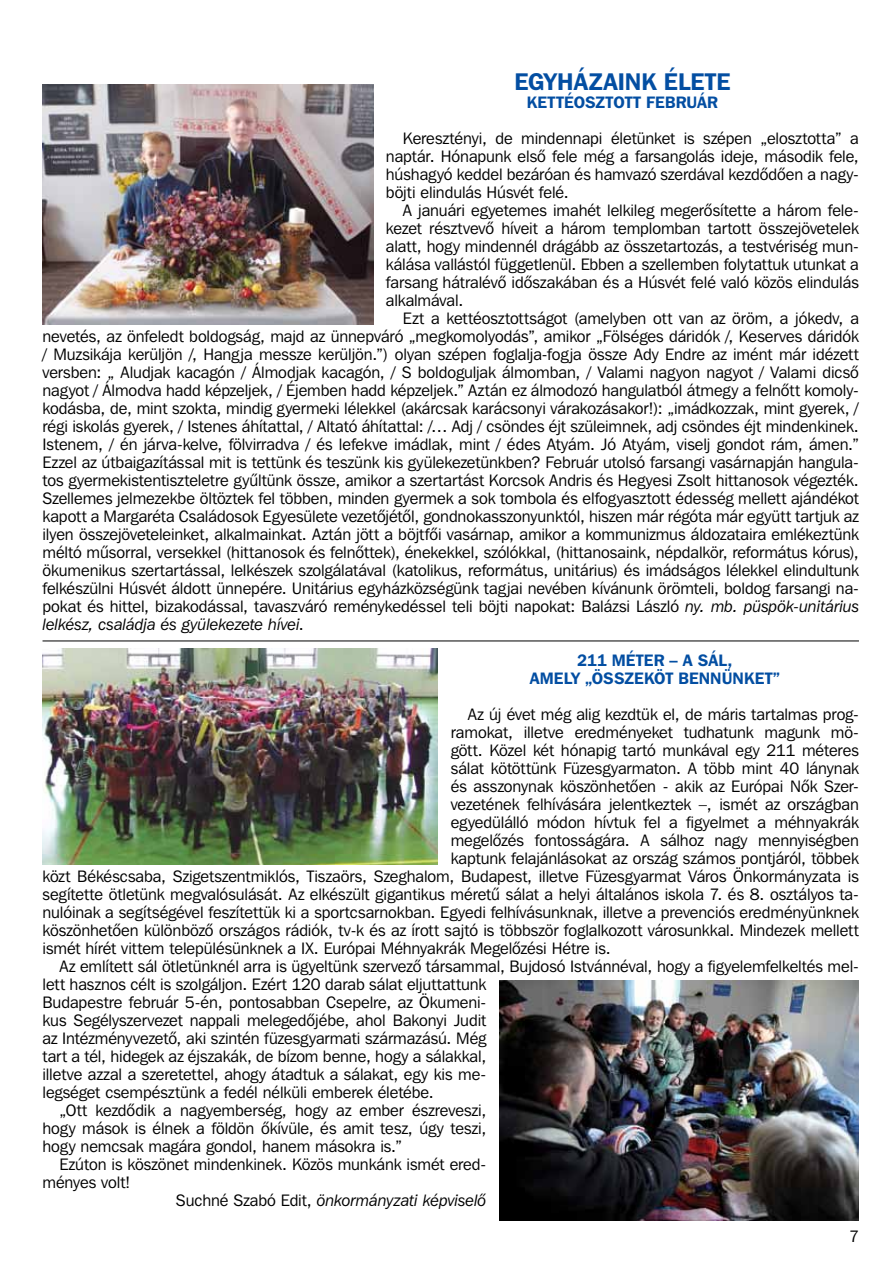
<style>
.page{position:relative;width:893px;height:1263px;background:#fff}
.page>*{position:absolute;margin:0;border:0;box-sizing:border-box;transform-origin:0 0}
.t1{font:24px "Franklin Gothic Demi HU Demi";color:#034ea2}
.t2{font:16.5px/18px "Franklin Gothic Bk HU Book";letter-spacing:-.005em;color:#000;text-align:justify}
.t3{font:16.5px/18px "Franklin Gothic Demi HU Demi";color:#034ea2;text-align:center}
.t4{font:italic 16.5px "Franklin Gothic Bk HU Book";letter-spacing:-.005em;color:#000}
.s1{font-style:italic}
.s2{font-style:normal}
</style>
<div class="page">
<hr style="left:43px;top:641px;width:816px;height:1px;background:#000">
<img style="left:43px;top:84px;width:330px;height:240px">
<img style="left:43px;top:648px;width:395px;height:216px">
<img style="left:499px;top:980px;width:360px;height:240px">
<h1 class="t1" style="left:514px;top:66px;width:215px">Egyházaink élete</h1>
<p class="t3" style="left:527px;top:93px;width:32px">KETTÉOSZTOTT</p>
<p class="t3" style="left:646px;top:93px;width:31px">FEBRUÁR</p>
<p class="t2" style="left:386px;top:129px;width:474px;text-indent:17px">Keresztényi, de mindennapi életünket is szépen „elosztotta” a naptár. Hónapunk elsô fele még a farsangolás ideje, második fele, húshagyó keddel bezáróan és hamvazó szerdával kezdôdôen a nagy&shy;böjti elindulás Húsvét felé.</p>
<p class="t2" style="left:386px;top:201px;width:474px;text-indent:17px">A januári egyetemes imahét lelkileg megerôsítette a három fele&shy;kezet résztvevô híveit a három templomban tartott összejövetelek alatt, hogy mindennél drágább az összetartozás, a testvériség mun&shy;kálása vallástól függetlenül. Ebben a szellemben folytattuk utunkat a farsang hátralévô idôszakában és a Húsvét felé való közös elindulás alkalmával.</p>
<p class="t2" style="left:43px;top:309px;width:818px;text-indent:360px">Ezt a kettéosztottságot (amelyben ott van az öröm, a jókedv, a nevetés, az önfeledt boldogság, majd az ünnepváró „megkomolyodás”, amikor „Fölséges dáridók /, Keserves dáridók / Muzsikája kerüljön /, Hangja messze kerüljön.”) olyan szépen foglalja-fogja össze Ady Endre az imént már idézett versben: „ Aludjak kacagón / Álmodjak kacagón, / S boldoguljak álmomban, / Valami nagyon nagyot / Valami dicsô nagyot / Álmodva hadd képzeljek, / Éjemben hadd képzeljek.” Aztán ez álmodozó hangulatból átmegy a felnôtt komoly&shy;kodásba, de, mint szokta, mindig gyermeki lélekkel (akárcsak karácsonyi várakozásakor!): „imádkozzak, mint gyerek, / régi iskolás gyerek, / Istenes áhítattal, / Altató áhítattal: /… Adj / csöndes éjt szüleimnek, adj csöndes éjt mindenkinek.<br>Istenem, / én járva-kelve, fölvirradva / és lefekve imádlak, mint / édes Atyám. Jó Atyám, viselj gondot rám, ámen.” Ezzel az útbaigazítással mit is tettünk és teszünk kis gyülekezetünkben? Február utolsó farsangi vasárnapján hangula&shy;tos gyermekistentiszteletre gyûltünk össze, amikor a szertartást Korcsok Andris és Hegyesi Zsolt hittanosok végezték.<br>Szellemes jelmezekbe öltöztek fel többen, minden gyermek a sok tombola és elfogyasztott édesség mellett ajándékot kapott a Margaréta Családosok Egyesülete vezetôjétôl, gondnokasszonyunktól, hiszen már régóta már együtt tartjuk az ilyen összejöveteleinket, alkalmainkat. Aztán jött a böjtfôi vasárnap, amikor a kommunizmus áldozataira emlékeztünk méltó mûsorral, versekkel (hittanosok és felnôttek), énekekkel, szólókkal, (hittanosaink, népdalkör, református kórus), ökumenikus szertartással, lelkészek szolgálatával (katolikus, református, unitárius) és imádságos lélekkel elindultunk felkészülni Húsvét áldott ünnepére. Unitárius egyházközségünk tagjai nevében kívánunk örömteli, boldog farsangi na&shy;pokat és hittel, bizakodással, tavaszváró reménykedéssel teli böjti napokat: Balázsi László <span class="s1">ny. mb. püspök-unitárius lelkész, családja és gyülekezete hívei</span>.</p>
<p class="t3" style="left:530px;top:651px;width:252px">211 méter – A Sál,<br>amely „Összeköt bennünket”</p>
<p class="t2" style="left:468px;top:705px;width:393px">Az új évet még alig kezdtük el, de máris tartalmas prog-</p>
<p class="t2" style="left:451px;top:723px;width:410px">ramokat, illetve eredményeket tudhatunk magunk mö-</p>
<p class="t2" style="left:451px;top:741px;width:410px">gött. Közel két hónapig tartó munkával egy 211 méteres</p>
<p class="t2" style="left:451px;top:759px;width:410px">sálat kötöttünk Füzesgyarmaton. A több mint 40 lánynak</p>
<p class="t2" style="left:451px;top:777px;width:410px">és asszonynak köszönhetôen - akik az Európai Nôk Szer-</p>
<p class="t2" style="left:451px;top:795px;width:410px">vezetének felhívására jelentkeztek –, ismét az országban</p>
<p class="t2" style="left:451px;top:813px;width:410px">egyedülálló módon hívtuk fel a figyelmet a méhnyakrák</p>
<p class="t2" style="left:451px;top:831px;width:410px">megelôzés fontosságára. A sálhoz nagy mennyiségben</p>
<p class="t2" style="left:451px;top:849px;width:410px">kaptunk felajánlásokat az ország számos pontjáról, többek</p>
<p class="t2" style="left:42px;top:867px;width:818px">közt Békéscsaba, Szigetszentmiklós, Tiszaörs, Szeghalom, Budapest, illetve Füzesgyarmat Város Önkormányzata is</p>
<p class="t2" style="left:42px;top:885px;width:818px">segítette ötletünk megvalósulását. Az elkészült gigantikus méretû sálat a helyi általános iskola 7. és 8. osztályos ta-</p>
<p class="t2" style="left:42px;top:903px;width:818px">nulóinak a segítségével feszítettük ki a sportcsarnokban. Egyedi felhívásunknak, illetve a prevenciós eredményünknek</p>
<p class="t2" style="left:42px;top:921px;width:818px">köszönhetôen különbözô országos rádiók, tv-k és az írott sajtó is többször foglalkozott városunkkal. Mindezek mellett</p>
<p class="t2" style="left:42px;top:939px;width:570px">ismét hírét vittem településünknek a IX. Európai Méhnyakrák Megelôzési Hétre is.</p>
<p class="t2" style="left:59px;top:957px;width:801px">Az említett sál ötletünknél arra is ügyeltünk szervezô társammal, Bujdosó Istvánnéval, hogy a figyelemfelkeltés mel-</p>
<p class="t2" style="left:43px;top:975px;width:445px">lett hasznos célt is szolgáljon. Ezért 120 darab sálat eljuttattunk</p>
<p class="t2" style="left:43px;top:993px;width:445px">Budapestre február 5-én, pontosabban Csepelre, az Ökumeni-</p>
<p class="t2" style="left:43px;top:1011px;width:445px">kus Segélyszervezet nappali melegedôjébe, ahol Bakonyi Judit</p>
<p class="t2" style="left:43px;top:1029px;width:445px">az Intézményvezetô, aki szintén füzesgyarmati származású. Még</p>
<p class="t2" style="left:43px;top:1047px;width:445px">tart a tél, hidegek az éjszakák, de bízom benne, hogy a sálakkal,</p>
<p class="t2" style="left:43px;top:1065px;width:445px">illetve azzal a szeretettel, ahogy átadtuk a sálakat, egy kis me-</p>
<p class="t2" style="left:43px;top:1083px;width:393px">legséget csempésztünk a fedél nélküli emberek életébe.</p>
<p class="t2" style="left:60px;top:1101px;width:428px">„Ott kezdôdik a nagyemberség, hogy az ember észreveszi,</p>
<p class="t2" style="left:43px;top:1119px;width:445px">hogy mások is élnek a földön ôkívüle, és amit tesz, úgy teszi,</p>
<p class="t2" style="left:43px;top:1137px;width:361px">hogy nemcsak magára gondol, hanem másokra is.”</p>
<p class="t2" style="left:60px;top:1155px;width:428px">Ezúton is köszönet mindenkinek. Közös munkánk ismét ered-</p>
<p class="t2" style="left:43px;top:1173px;width:89px">ményes volt!</p>
<p class="t4" style="left:176px;top:1190px;width:312px"><span class="s2">Suchné Szabó Edit,</span> önkormányzati képviselô</p>
<p class="t2" style="left:849px;top:1227px;width:11px">7</p>
</div>
